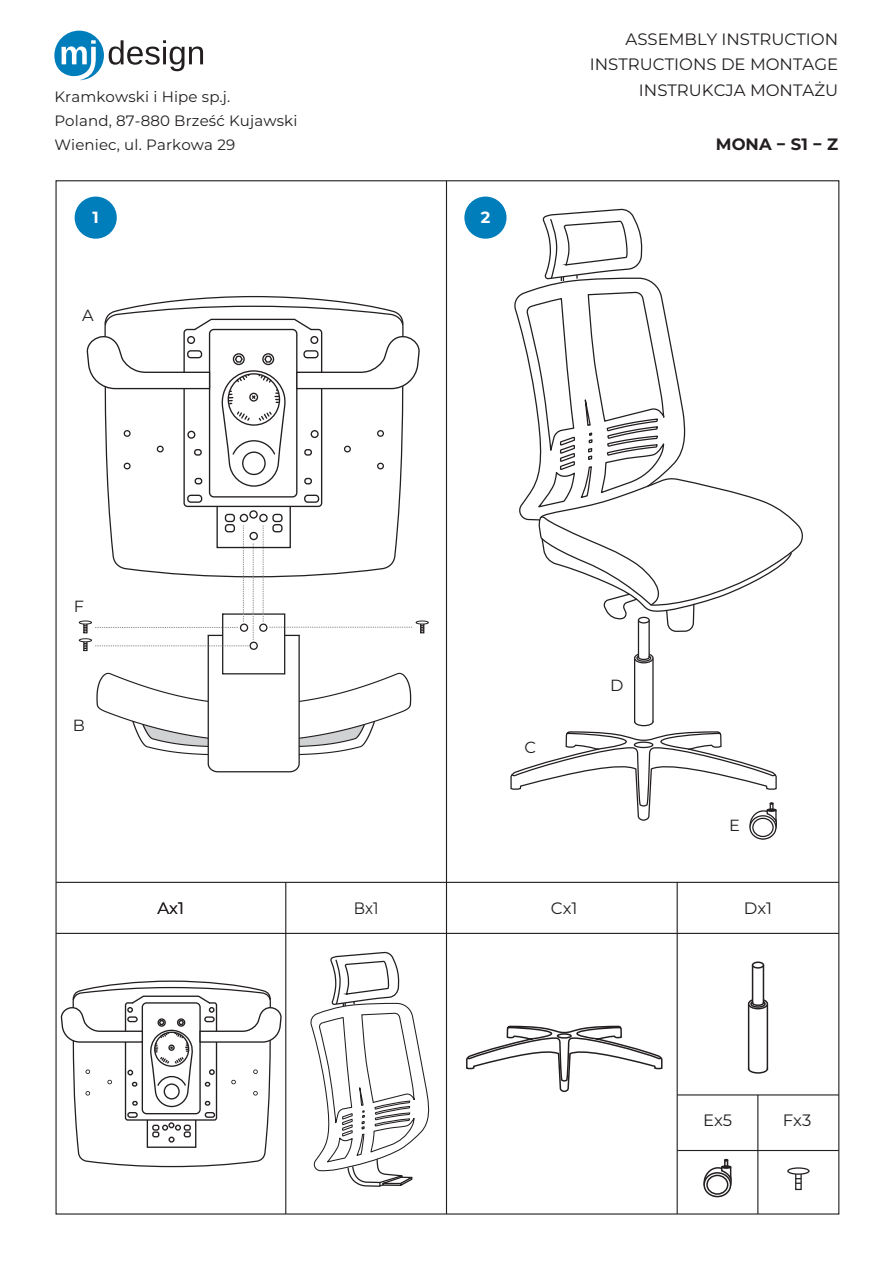
<style>
.page{position:relative;width:893px;height:1263px;background:#fff}
.page>*{position:absolute;margin:0;border:0;box-sizing:border-box;transform-origin:0 0}
.t1{font:16.5px/25.5px "Montserrat";color:#231f20;text-align:right}
.t2{font:700 16.5px "Montserrat";color:#231f20}
.t3{font:16.5px "Montserrat";color:#231f20;scale:.91 1}
.t4{font:16.2px "Montserrat";color:#231f20}
.t5{font:700 16.2px "Montserrat";color:#fff}
.t6{font:15px/24px "Montserrat";letter-spacing:.01em;color:#231f20}
</style>
<div class="page">
<hr style="left:56px;top:882px;width:782px;height:1px;background:#231f20">
<hr style="left:56px;top:933px;width:782px;height:1px;background:#231f20">
<hr style="left:676px;top:882px;width:1px;height:332px;background:#231f20">
<hr style="left:677px;top:1094px;width:161px;height:2px;background:#231f20">
<hr style="left:285px;top:882px;width:1px;height:332px;background:#231f20">
<hr style="left:757px;top:1095px;width:1px;height:119px;background:#231f20">
<hr style="left:677px;top:1150px;width:161px;height:1px;background:#231f20">
<hr style="left:446px;top:181px;width:1px;height:1033px;background:#231f20">
<svg style="left:747px;top:964px;width:21px;height:110px"></svg>
<div style="left:752px;top:962px;width:11px;height:6px;background:#fff;border-radius:50%"></div>
<div style="left:751px;top:962px;width:13px;height:7px;border:2px solid #231f20;border-radius:50%"></div>
<svg style="left:466px;top:1025px;width:197px;height:68px"></svg>
<div style="left:556px;top:1033px;width:15px;height:6px;border:2px solid #231f20;border-radius:50%"></div>
<svg style="left:703px;top:1159px;width:29px;height:39px"></svg>
<svg style="left:54px;top:31px;width:149px;height:50px"></svg>
<div style="left:795px;top:1171px;width:6px;height:19px;border:1px solid #231f20"></div>
<svg style="left:787px;top:1168px;width:22px;height:6px"></svg>
<div style="left:787px;top:1167px;width:22px;height:8px;border:1px solid #231f20;border-radius:50%"></div>
<svg style="left:795px;top:1177px;width:7px;height:8px"></svg>
<div style="left:75px;top:197px;width:42px;height:42px;background:#007dbb;border-radius:50%"></div>
<div style="left:464px;top:197px;width:42px;height:42px;background:#007dbb;border-radius:50%"></div>
<svg style="left:79px;top:296px;width:350px;height:476px"></svg>
<svg style="left:510px;top:208px;width:293px;height:632px"></svg>
<svg style="left:310px;top:951px;width:120px;height:236px"></svg>
<svg style="left:60px;top:980px;width:222px;height:188px"></svg>
<p class="t6" style="left:54px;top:84px;width:244px">Kramkowski i Hipe sp.j.<br>Poland, 87-880 Brześć Kujawski<br>Wieniec, ul. Parkowa 29</p>
<p class="t5" style="left:92px;top:206px;width:8px">1</p>
<p class="t5" style="left:480px;top:206px;width:11px">2</p>
<p class="t4" style="left:82px;top:304px;width:13px">A</p>
<p class="t1" style="left:590px;top:26px;width:250px">ASSEMBLY INSTRUCTION<br>INSTRUCTIONS DE MONTAGE<br>INSTRUKCJA MONTAŻU</p>
<p class="t2" style="left:716px;top:133px;width:124px">MONA − S1 − Z</p>
<p class="t4" style="left:74px;top:595px;width:12px">F</p>
<p class="t4" style="left:73px;top:715px;width:14px">B</p>
<p class="t4" style="left:524px;top:736px;width:13px">C</p>
<p class="t4" style="left:610px;top:674px;width:15px">D</p>
<p class="t4" style="left:729px;top:814px;width:12px">E</p>
<p class="t1" style="left:157px;top:895px;width:28px">Ax1</p>
<p class="t3" style="left:354px;top:897px;width:29px">Bx1</p>
<p class="t1" style="left:551px;top:895px;width:28px">Cx1</p>
<p class="t1" style="left:743px;top:895px;width:30px">Dx1</p>
<p class="t1" style="left:703px;top:1107px;width:31px">Ex5</p>
<p class="t1" style="left:782px;top:1107px;width:30px">Fx3</p>
</div>
